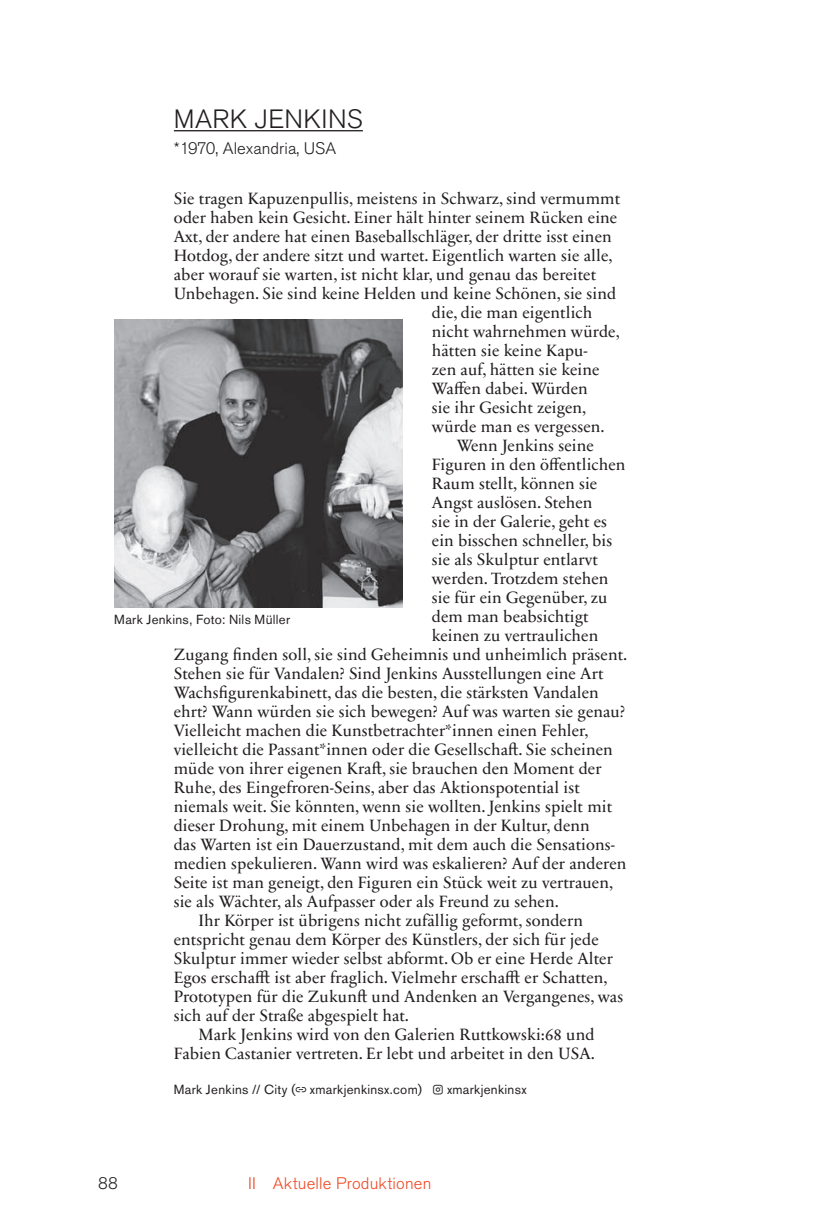
<style>
.page{position:relative;width:834px;height:1216px;background:#fff}
.page>*{position:absolute;margin:0;border:0;box-sizing:border-box;transform-origin:0 0}
.t1{font:300 26.25px "Akzidenz Grotesk Pro";letter-spacing:.015em;color:#231f20}
.t2{font:16.62px "Sabon Next LT Pro";letter-spacing:.005em;color:#231f20}
.t3{font:300 16.62px "Akzidenz Grotesk Pro";letter-spacing:.005em;color:#231f20}
.t4{font:300 16.62px "Akzidenz Grotesk Pro";letter-spacing:.01em;color:#ef4722}
.t5{font:13.12px "Akzidenz Grotesk Pro";letter-spacing:.025em;color:#231f20}
</style>
<div class="page">
<img style="left:114px;top:320px;width:288px;height:287px">
<hr style="left:174px;top:130px;width:189px;height:1px;background:#231f20">
<h1 class="t1" style="left:174px;top:102px;width:190px">MARK JENKINS</h1>
<p class="t3" style="left:174px;top:137px;width:164px">*1970, Alexandria, USA</p>
<p class="t2" style="left:174px;top:186px;width:448px">Sie tragen Kapuzenpullis, meistens in Schwarz, sind vermummt</p>
<p class="t2" style="left:174px;top:205px;width:445px">oder haben kein Gesicht. Einer hält hinter seinem Rücken eine</p>
<p class="t2" style="left:174px;top:224px;width:439px">Axt, der andere hat einen Baseballschläger, der dritte isst einen</p>
<p class="t2" style="left:174px;top:243px;width:440px">Hotdog, der andere sitzt und wartet. Eigentlich warten sie alle,</p>
<p class="t2" style="left:174px;top:261px;width:424px">aber worauf sie warten, ist nicht klar, und genau das bereitet</p>
<p class="t2" style="left:174px;top:280px;width:444px">Unbehagen. Sie sind keine Helden und keine Schönen, sie sind</p>
<p class="t2" style="left:432px;top:299px;width:162px">die, die man eigentlich</p>
<p class="t2" style="left:432px;top:318px;width:189px">nicht wahrnehmen würde,</p>
<p class="t2" style="left:432px;top:337px;width:157px">hätten sie keine Kapu-</p>
<p class="t2" style="left:432px;top:356px;width:169px">zen auf, hätten sie keine</p>
<p class="t2" style="left:432px;top:375px;width:157px">Waffen dabei. Würden</p>
<p class="t2" style="left:432px;top:394px;width:156px">sie ihr Gesicht zeigen,</p>
<p class="t2" style="left:432px;top:413px;width:174px">würde man es vergessen.</p>
<p class="t2" style="left:456px;top:432px;width:139px">Wenn Jenkins seine</p>
<p class="t2" style="left:432px;top:451px;width:195px">Figuren in den öffentlichen</p>
<p class="t2" style="left:432px;top:470px;width:167px">Raum stellt, können sie</p>
<p class="t2" style="left:432px;top:489px;width:162px">Angst auslösen. Stehen</p>
<p class="t2" style="left:432px;top:508px;width:177px">sie in der Galerie, geht es</p>
<p class="t2" style="left:432px;top:527px;width:182px">ein bisschen schneller, bis</p>
<p class="t2" style="left:432px;top:546px;width:168px">sie als Skulptur entlarvt</p>
<p class="t2" style="left:432px;top:565px;width:178px">werden. Trotzdem stehen</p>
<p class="t2" style="left:432px;top:584px;width:177px">sie für ein Gegenüber, zu</p>
<p class="t2" style="left:432px;top:603px;width:158px">dem man beabsichtigt</p>
<p class="t2" style="left:432px;top:622px;width:168px">keinen zu vertraulichen</p>
<p class="t2" style="left:174px;top:641px;width:455px">Zugang finden soll, sie sind Geheimnis und unheimlich präsent.</p>
<p class="t2" style="left:174px;top:660px;width:431px">Stehen sie für Vandalen? Sind Jenkins Ausstellungen eine Art</p>
<p class="t2" style="left:174px;top:679px;width:426px">Wachs figurenkabinett, das die besten, die stärksten Vandalen</p>
<p class="t2" style="left:174px;top:698px;width:452px">ehrt? Wann würden sie sich bewegen? Auf was warten sie genau?</p>
<p class="t2" style="left:174px;top:717px;width:416px">Vielleicht machen die Kunstbetrachter*innen einen Fehler,</p>
<p class="t2" style="left:174px;top:736px;width:440px">vielleicht die Passant*innen oder die Gesellschaft. Sie scheinen</p>
<p class="t2" style="left:174px;top:755px;width:429px">müde von ihrer eigenen Kraft, sie brauchen den Moment der</p>
<p class="t2" style="left:174px;top:774px;width:407px">Ruhe, des Eingefroren-Seins, aber das Aktionspotential ist</p>
<p class="t2" style="left:174px;top:793px;width:440px">niemals weit. Sie könnten, wenn sie wollten. Jenkins spielt mit</p>
<p class="t2" style="left:174px;top:812px;width:417px">dieser Drohung, mit einem Unbehagen in der Kultur, denn</p>
<p class="t2" style="left:174px;top:831px;width:442px">das Warten ist ein Dauerzustand, mit dem auch die Sensations-</p>
<p class="t2" style="left:174px;top:850px;width:454px">medien spekulieren. Wann wird was eskalieren? Auf der anderen</p>
<p class="t2" style="left:174px;top:869px;width:441px">Seite ist man geneigt, den Figuren ein Stück weit zu vertrauen,</p>
<p class="t2" style="left:174px;top:888px;width:386px">sie als Wächter, als Aufpasser oder als Freund zu sehen.</p>
<p class="t2" style="left:198px;top:907px;width:386px">Ihr Körper ist übrigens nicht zufällig geformt, sondern</p>
<p class="t2" style="left:174px;top:926px;width:426px">entspricht genau dem Körper des Künstlers, der sich für jede</p>
<p class="t2" style="left:174px;top:945px;width:440px">Skulptur immer wieder selbst abformt. Ob er eine Herde Alter</p>
<p class="t2" style="left:174px;top:964px;width:435px">Egos erschafft ist aber fraglich. Vielmehr erschafft er Schatten,</p>
<p class="t2" style="left:174px;top:983px;width:451px">Prototypen für die Zukunft und Andenken an Vergangenes, was</p>
<p class="t2" style="left:174px;top:1002px;width:237px">sich auf der Straße abgespielt hat.</p>
<p class="t2" style="left:198px;top:1021px;width:397px">Mark Jenkins wird von den Galerien Ruttkowski:68 und</p>
<p class="t2" style="left:174px;top:1040px;width:423px">Fabien Castanier vertreten. Er lebt und arbeitet in den USA.</p>
<p class="t5" style="left:174px;top:1080px;width:249px">Mark Jenkins // City ( xmarkjenkinsx.com)</p>
<p class="t5" style="left:447px;top:1080px;width:81px">xmarkjenkinsx</p>
<p class="t5" style="left:114px;top:611px;width:177px">Mark Jenkins, Foto: Nils Müller</p>
<p class="t3" style="left:98px;top:1172px;width:21px">88</p>
<p class="t4" style="left:248px;top:1172px;width:185px">II Aktuelle Produktionen</p>
</div>
